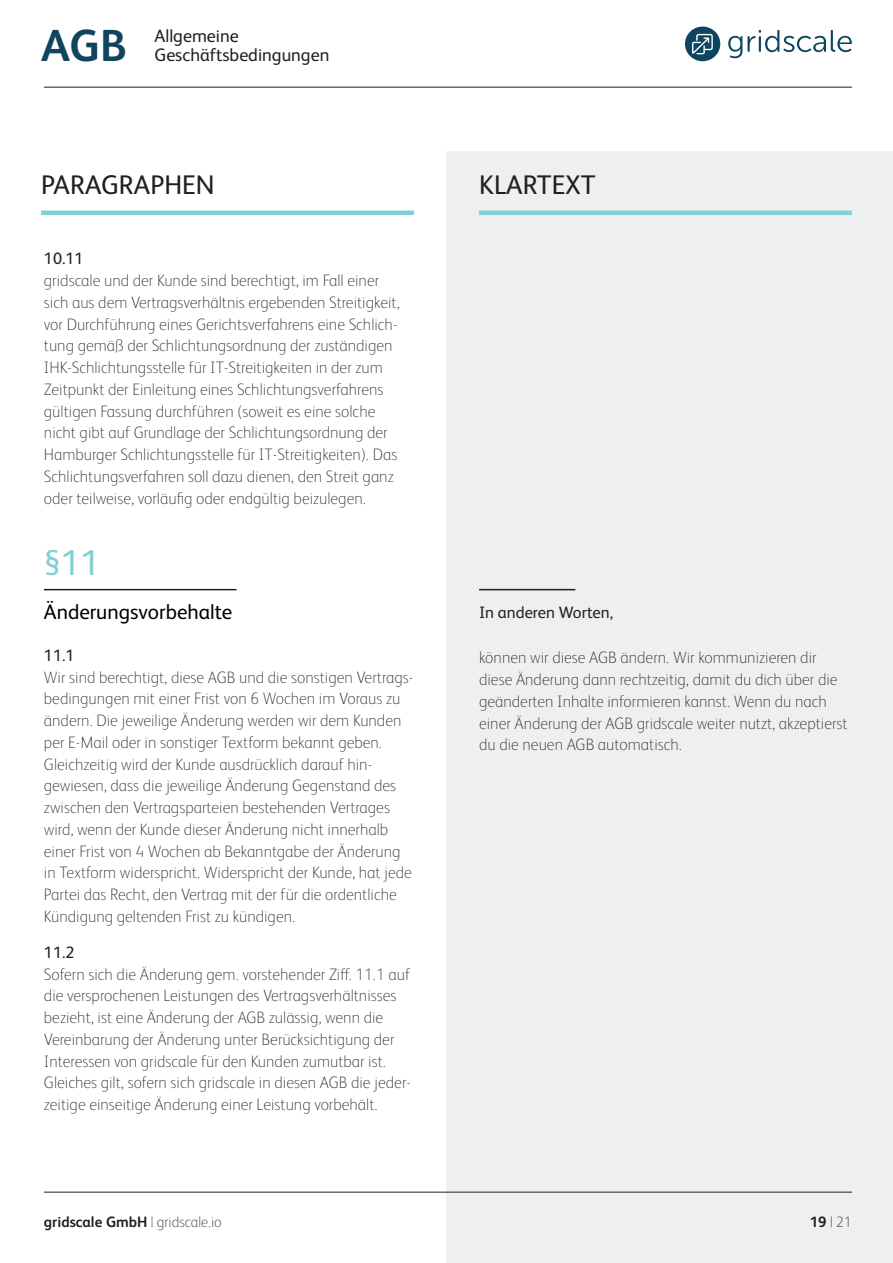
<style>
.page{position:relative;width:893px;height:1263px;background:#fff}
.page>*{position:absolute;margin:0;border:0;box-sizing:border-box;transform-origin:0 0}
.t1{font:700 45px "FS Albert Pro";color:#10445f}
.t2{font:36px "FS Albert Pro";color:#82d0d7}
.t3{font:27px "FS Albert Pro";color:#231f20}
.t4{font:21px "FS Albert Pro";color:#000001}
.t5{font:18px/19.5px "FS Albert Pro";color:#231f20}
.t6{font:100 16.5px/21.8px "FS Albert Pro";color:#231f20}
.t7{font:16.5px "FS Albert Pro";color:#231f20}
.t8{font:700 15px "FS Albert Pro";color:#231f20}
.t9{font:100 15px "FS Albert Pro";color:#231f20}
.s1{font-weight:100}
.s2{font-weight:700}
</style>
<div class="page">
<div style="left:446px;top:151px;width:447px;height:1112px;background:#edeff0"></div>
<div style="left:41px;top:210px;width:373px;height:5px;background:#82d0d7"></div>
<div style="left:479px;top:210px;width:373px;height:5px;background:#82d0d7"></div>
<hr style="left:44px;top:1192px;width:808px;height:1px;background:#231f20">
<svg style="left:685px;top:27px;width:35px;height:34px"></svg>
<svg style="left:728px;top:30px;width:124px;height:28px"></svg>
<hr style="left:44px;top:87px;width:808px;height:1px;background:#231f20">
<hr style="left:479px;top:589px;width:96px;height:1px;background:#231f20">
<hr style="left:44px;top:589px;width:193px;height:1px;background:#231f20">
<h1 class="t1" style="left:41px;top:14px;width:87px">AGB</h1>
<p class="t5" style="left:154px;top:24px;width:176px">Allgemeine<br>Geschäftsbedingungen</p>
<h3 class="t3" style="left:41px;top:165px;width:175px">PARAGRAPHEN</h3>
<h3 class="t3" style="left:479px;top:165px;width:118px">KLARTEXT</h3>
<p class="t7" style="left:44px;top:247px;width:41px">10.11</p>
<p class="t6" style="left:44px;top:269px;width:357px">gridscale und der Kunde sind berechtigt, im Fall einer sich aus dem Vertragsverhältnis ergebenden Streitigkeit, vor Durchführung eines Gerichtsverfahrens eine Schlich&shy;tung gemäß der Schlichtungsordnung der zuständigen IHK-Schlichtungsstelle für IT-Streitigkeiten in der zum Zeitpunkt der Einleitung eines Schlichtungsverfahrens gültigen Fassung durchführen (soweit es eine solche nicht gibt auf Grundlage der Schlichtungsordnung der Hamburger Schlichtungsstelle für IT-Streitigkeiten). Das Schlichtungsverfahren soll dazu dienen, den Streit ganz oder teilweise, vorläufig oder endgültig beizulegen.</p>
<h2 class="t2" style="left:44px;top:537px;width:58px">§11</h2>
<p class="t4" style="left:44px;top:597px;width:190px">Änderungsvorbehalte</p>
<p class="t7" style="left:44px;top:643px;width:32px">11.1</p>
<p class="t6" style="left:44px;top:665px;width:371px">Wir sind berechtigt, diese AGB und die sonstigen Vertrags&shy;bedingungen mit einer Frist von 6 Wochen im Voraus zu ändern. Die jeweilige Änderung werden wir dem Kunden per E-Mail oder in sonstiger Textform bekannt geben.<br>Gleichzeitig wird der Kunde ausdrücklich darauf hin&shy;gewiesen, dass die jeweilige Änderung Gegenstand des zwischen den Vertragsparteien bestehenden Vertrages wird, wenn der Kunde dieser Änderung nicht innerhalb einer Frist von 4 Wochen ab Bekanntgabe der Änderung in Textform widerspricht. Widerspricht der Kunde, hat jede Partei das Recht, den Vertrag mit der für die ordentliche Kündigung geltenden Frist zu kündigen.</p>
<p class="t7" style="left:44px;top:940px;width:32px">11.2</p>
<p class="t6" style="left:44px;top:962px;width:368px">Sofern sich die Änderung gem. vorstehender Ziff. 11.1 auf die versprochenen Leistungen des Vertragsverhältnisses bezieht, ist eine Änderung der AGB zulässig, wenn die Vereinbarung der Änderung unter Berücksichtigung der Interessen von gridscale für den Kunden zumutbar ist.<br>Gleiches gilt, sofern sich gridscale in diesen AGB die jeder&shy;zeitige einseitige Änderung einer Leistung vorbehält.</p>
<p class="t7" style="left:479px;top:601px;width:135px">In anderen Worten,</p>
<p class="t6" style="left:479px;top:646px;width:370px">können wir diese AGB ändern. Wir kommunizieren dir diese Änderung dann rechtzeitig, damit du dich über die geänderten Inhalte informieren kannst. Wenn du nach einer Änderung der AGB gridscale weiter nutzt, akzeptierst du die neuen AGB automatisch.</p>
<p class="t8" style="left:44px;top:1211px;width:179px">gridscale GmbH <span class="s1">| gridscale.io</span></p>
<p class="t9" style="left:810px;top:1212px;width:44px"><span class="s2">19</span> | 21</p>
</div>
